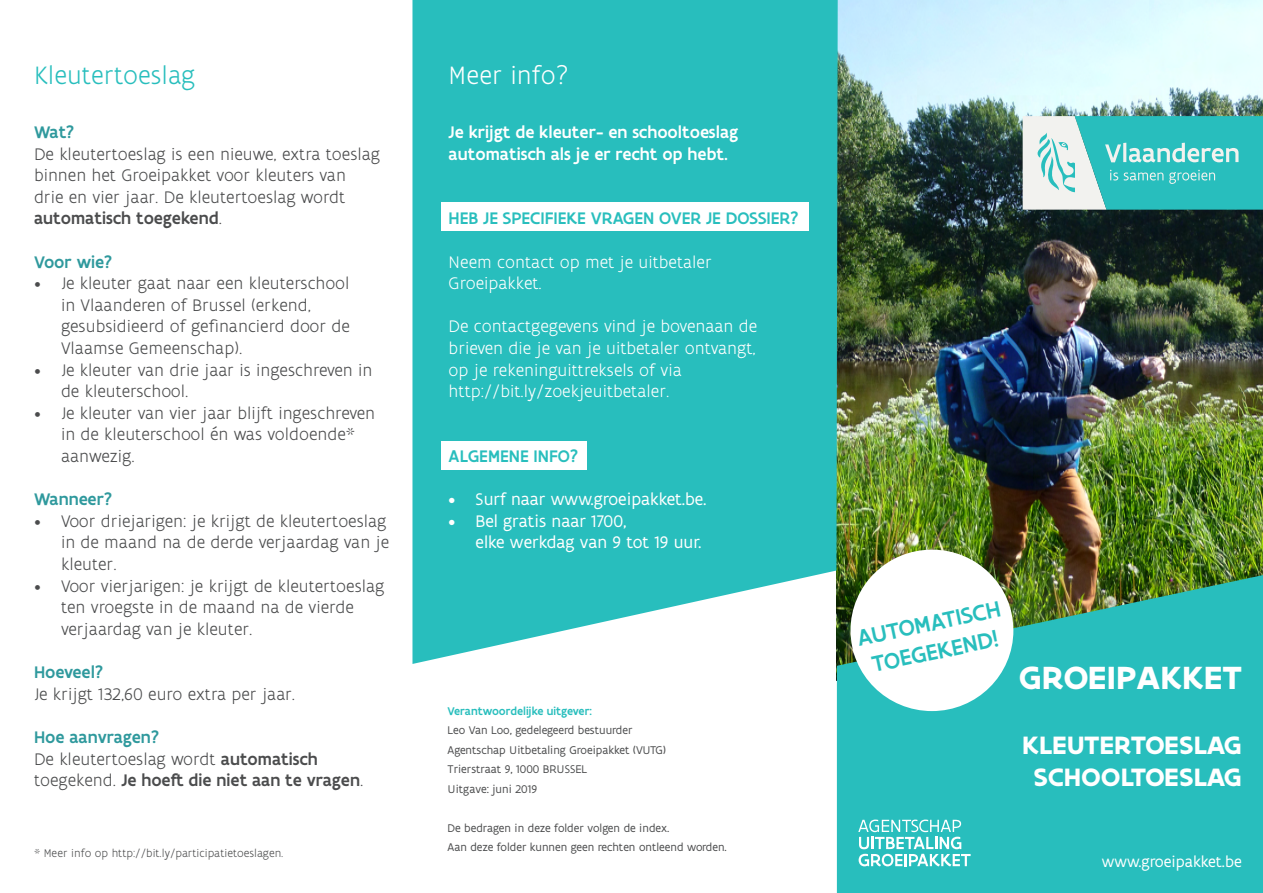
<style>
.page{position:relative;width:1263px;height:893px;background:#fff}
.page>*{position:absolute;margin:0;border:0;box-sizing:border-box;transform-origin:0 0}
.t1{font:700 34.5px "Flanders Art Sans";color:#fff}
.t2{font:700 27px "Flanders Art Sans";color:#fff}
.t3{font:300 27px "Flanders Art Sans";color:#28bebd}
.t4{font:300 27px "Flanders Art Sans";color:#fff}
.t5{font:500 24px "Flanders Art Sans";color:#28bebd}
.t6{font:300 18px/21.6px "Flanders Art Sans";color:#4b4c4d}
.t7{font:300 18px/21.6px "Flanders Art Sans";color:#fff}
.t8{font:18px/21.6px "Flanders Art Sans";color:#fff}
.t9{font:500 18px/21.6px "Flanders Art Sans";color:#4b4c4d}
.t10{font:500 18px/21.6px "Flanders Art Sans";color:#fff}
.t11{font:500 18px "Flanders Art Sans";color:#28bebd}
.t12{font:500 18px "Flanders Art Sans";color:#2f999d}
.t13{font:16.5px "Flanders Art Sans";color:#fff}
.t14{font:12px "Flanders Art Sans";color:#4b4c4d}
.t15{font:300 12px "Flanders Art Sans";color:#4b4c4d}
.t16{font:500 12px "Flanders Art Sans";color:#28bebd}
.s1{font-weight:500}
.s2{font-weight:300}
</style>
<div class="page">
<img style="left:838px;top:0;width:425px;height:575px">
<svg style="left:412px;top:0;width:426px;height:664px;background:#38c2c1"></svg>
<div style="left:442px;top:441px;width:145px;height:28px;background:#fff"></div>
<div style="left:442px;top:203px;width:367px;height:28px;background:#fff"></div>
<svg style="left:837px;top:575px;width:426px;height:318px;background:#2bb7b1"></svg>
<svg style="left:858px;top:820px;width:113px;height:46px"></svg>
<svg style="left:1023px;top:116px;width:240px;height:94px"></svg>
<div style="left:850px;top:550px;width:163px;height:161px;background:#fff;border-radius:50%"></div>
<p class="t3" style="left:34px;top:59px;width:163px">Kleutertoeslag</p>
<p class="t12" style="left:34px;top:121px;width:42px">Wat?</p>
<p class="t6" style="left:34px;top:143px;width:347px">De kleutertoeslag is een nieuwe, extra toeslag binnen het Groeipakket voor kleuters van drie en vier jaar. De kleutertoeslag wordt <span class="s1">automatisch toegekend</span>.</p>
<p class="t12" style="left:34px;top:250px;width:80px">Voor wie?</p>
<p class="t6" style="left:61px;top:273px;width:291px;text-indent:-27px">• Je kleuter gaat naar een kleuterschool in Vlaanderen of Brussel (erkend, gesubsidieerd of gefinancierd door de Vlaamse Gemeenschap).</p>
<p class="t6" style="left:61px;top:359px;width:313px;text-indent:-27px">• Je kleuter van drie jaar is ingeschreven in de kleuterschool.</p>
<p class="t6" style="left:61px;top:403px;width:316px;text-indent:-27px">• Je kleuter van vier jaar blijft ingeschreven in de kleuterschool én was voldoende* aanwezig.</p>
<p class="t12" style="left:34px;top:488px;width:80px">Wanneer?</p>
<p class="t6" style="left:61px;top:511px;width:330px;text-indent:-27px">• Voor driejarigen: je krijgt de kleutertoeslag in de maand na de derde verjaardag van je kleuter.</p>
<p class="t6" style="left:61px;top:575px;width:325px;text-indent:-27px">• Voor vierjarigen: je krijgt de kleutertoeslag ten vroegste in de maand na de vierde verjaardag van je kleuter.</p>
<p class="t12" style="left:34px;top:661px;width:70px">Hoeveel?</p>
<p class="t6" style="left:34px;top:683px;width:263px">Je krijgt 132,60 euro extra per jaar.</p>
<p class="t12" style="left:34px;top:726px;width:126px">Hoe aanvragen?</p>
<p class="t9" style="left:34px;top:748px;width:331px"><span class="s2">De kleutertoeslag wordt</span> automatisch <span class="s2">toegekend.</span> Je hoeft die niet aan te vragen<span class="s2">.</span></p>
<p class="t15" style="left:34px;top:846px;width:251px">* Meer info op http://bit.ly/participatietoeslagen.</p>
<p class="t4" style="left:449px;top:59px;width:121px">Meer info?</p>
<p class="t10" style="left:449px;top:122px;width:291px">Je krijgt de kleuter- en schooltoeslag automatisch als je er recht op hebt.</p>
<p class="t11" style="left:449px;top:207px;width:351px">HEB JE SPECIFIEKE VRAGEN OVER JE DOSSIER?</p>
<p class="t7" style="left:449px;top:251px;width:265px">Neem contact op met je uitbetaler<br>Groeipakket.</p>
<p class="t7" style="left:449px;top:316px;width:310px">De contactgegevens vind je bovenaan de brieven die je van je uitbetaler ontvangt,</p>
<p class="t7" style="left:449px;top:359px;width:235px">op je rekeninguittreksels of via</p>
<p class="t7" style="left:449px;top:381px;width:222px">http://bit.ly/zoekjeuitbetaler.</p>
<p class="t11" style="left:449px;top:445px;width:131px">ALGEMENE INFO?</p>
<p class="t8" style="left:449px;top:489px;width:260px">• Surf naar www.groeipakket.be.</p>
<p class="t8" style="left:476px;top:510px;width:227px;text-indent:-27px">• Bel gratis naar 1700,<br>elke werkdag van 9 tot 19 uur.</p>
<p class="t16" style="left:448px;top:703px;width:146px">Verantwoordelijke uitgever:</p>
<p class="t14" style="left:448px;top:723px;width:186px">Leo Van Loo, gedelegeerd bestuurder</p>
<p class="t14" style="left:448px;top:742px;width:220px">Agentschap Uitbetaling Groeipakket (VUTG)</p>
<p class="t14" style="left:448px;top:762px;width:141px">Trierstraat 9, 1000 BRUSSEL</p>
<p class="t14" style="left:448px;top:781px;width:91px">Uitgave: juni 2019</p>
<p class="t14" style="left:448px;top:820px;width:223px">De bedragen in deze folder volgen de index.</p>
<p class="t14" style="left:448px;top:840px;width:281px">Aan deze folder kunnen geen rechten ontleend worden.</p>
<p class="t5" style="left:854px;top:624px;width:147px;rotate:-12deg">AUTOMATISCH</p>
<p class="t5" style="left:869px;top:650px;width:130px;rotate:-12deg">TOEGEKEND!</p>
<p class="t1" style="left:1019px;top:656px;width:224px">GROEIPAKKET</p>
<p class="t2" style="left:1022px;top:728px;width:221px">KLEUTERTOESLAG</p>
<p class="t2" style="left:1033px;top:760px;width:210px">SCHOOLTOESLAG</p>
<p class="t13" style="left:1102px;top:851px;width:141px">www.groeipakket.be</p>
</div>
